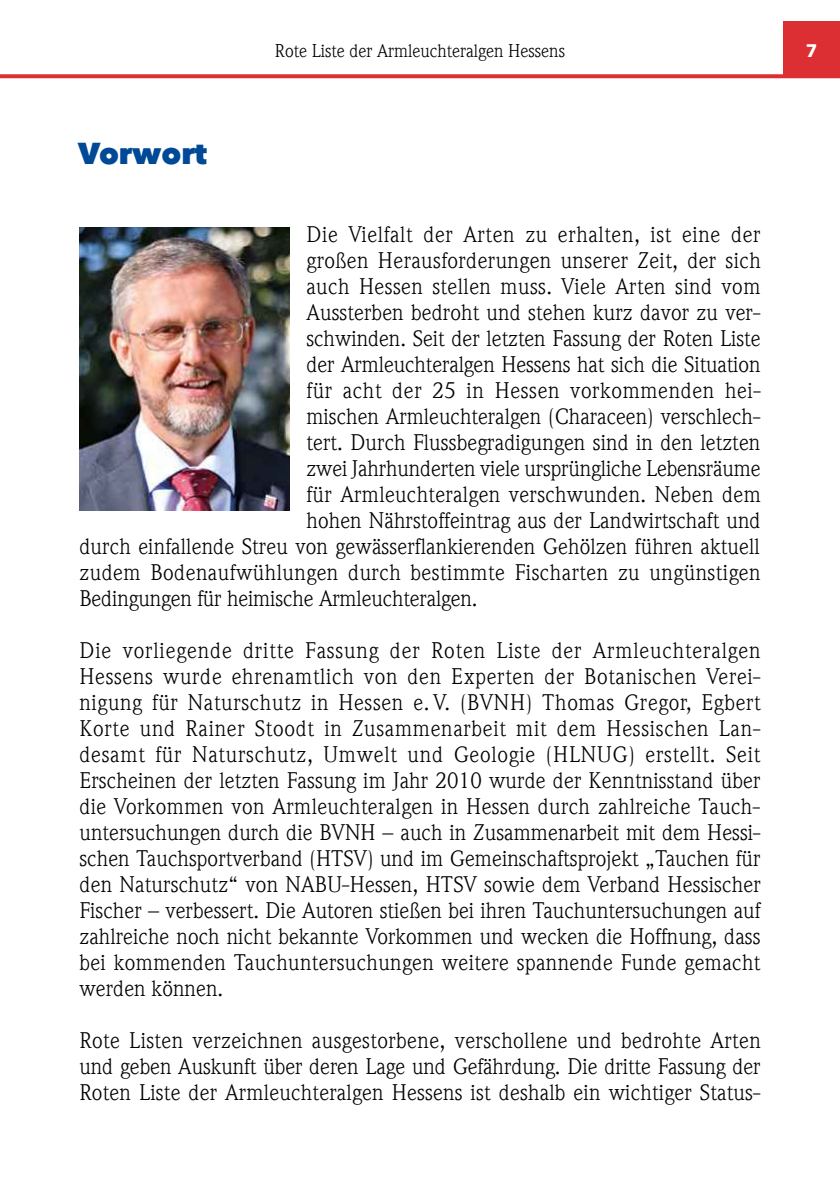
<style>
.page{position:relative;width:840px;height:1191px;background:#fff}
.page>*{position:absolute;margin:0;border:0;box-sizing:border-box;transform-origin:0 0}
.Überschrift_1{font:800 30px "Avenir Next LT Pro";color:#004996}
.Fließtext{font:22px/26px "ITC Weidemann Com";letter-spacing:.01em;color:#000;text-align:justify}
.Fließtext-2{font:22px "ITC Weidemann Com";letter-spacing:.03em;color:#000}
.t1{font:18px "ITC Weidemann Com";color:#000}
.t2{font:700 18px "Avenir Next LT Pro";color:#fff}
</style>
<div class="page">
<div style="left:782px;top:22px;width:57px;height:56px;background:#dc2f34"></div>
<svg style="left:1px;top:74px;width:782px;height:4px;background:#de3c41"></svg>
<img style="left:79px;top:227px;width:210px;height:284px">
<p class="Überschrift_1" style="left:78px;top:135px;width:130px">Vorwort</p>
<p class="t1" style="left:275px;top:40px;width:291px">Rote Liste der Armleuchteralgen Hessens</p>
<p class="t2" style="left:805px;top:39px;width:13px">7</p>
<p class="Fließtext-2" style="left:306px;top:221px;width:455px">Die Vielfalt der Arten zu erhalten, ist eine der</p>
<p class="Fließtext" style="left:306px;top:248px;width:455px">großen Herausforderungen unserer Zeit, der sich</p>
<p class="Fließtext" style="left:306px;top:274px;width:455px">auch Hessen stellen muss. Viele Arten sind vom</p>
<p class="Fließtext" style="left:306px;top:300px;width:455px">Aussterben bedroht und stehen kurz davor zu ver-</p>
<p class="Fließtext" style="left:306px;top:326px;width:455px">schwinden. Seit der letzten Fassung der Roten Liste</p>
<p class="Fließtext" style="left:306px;top:352px;width:455px">der Armleuchteralgen Hessens hat sich die Situation</p>
<p class="Fließtext-2" style="left:306px;top:377px;width:455px">für acht der 25 in Hessen vorkommenden hei-</p>
<p class="Fließtext" style="left:306px;top:404px;width:455px">mischen Armleuchteralgen (Characeen) verschlech-</p>
<p class="Fließtext" style="left:306px;top:430px;width:455px">tert. Durch Flussbegradigungen sind in den letzten</p>
<p class="Fließtext" style="left:306px;top:456px;width:455px">zwei Jahrhunderten viele ursprüngliche Lebensräume</p>
<p class="Fließtext" style="left:306px;top:482px;width:455px">für Armleuchteralgen verschwunden. Neben dem</p>
<p class="Fließtext" style="left:306px;top:508px;width:455px">hohen Nährstoffeintrag aus der Landwirtschaft und</p>
<p class="Fließtext" style="left:79px;top:534px;width:681px">durch einfallende Streu von gewässerflankierenden Gehölzen führen aktuell</p>
<p class="Fließtext" style="left:79px;top:560px;width:682px">zudem Bodenaufwühlungen durch bestimmte Fischarten zu ungünstigen</p>
<p class="Fließtext" style="left:79px;top:586px;width:399px">Bedingungen für heimische Armleuchteralgen.</p>
<p class="Fließtext" style="left:79px;top:638px;width:682px">Die vorliegende dritte Fassung der Roten Liste der Armleuchteralgen Hessens wurde ehrenamtlich von den Experten der Botanischen Verei&shy;nigung für Naturschutz in Hessen e. V. (BVNH) Thomas Gregor, Egbert Korte und Rainer Stoodt in Zusammenarbeit mit dem Hessischen Lan&shy;desamt für Naturschutz, Umwelt und Geologie (HLNUG) erstellt. Seit Erscheinen der letzten Fassung im Jahr 2010 wurde der Kenntnisstand über die Vorkommen von Armleuchteralgen in Hessen durch zahlreiche Tauch&shy;untersuchungen durch die BVNH – auch in Zusammenarbeit mit dem Hessi&shy;schen Tauchsportverband (HTSV) und im Gemeinschaftsprojekt „Tauchen für den Naturschutz“ von NABU-Hessen, HTSV sowie dem Verband Hessischer Fischer – verbessert. Die Autoren stießen bei ihren Tauchuntersuchungen auf zahlreiche noch nicht bekannte Vorkommen und wecken die Hoffnung, dass bei kommenden Tauchuntersuchungen weitere spannende Funde gemacht werden können.</p>
<p class="Fließtext" style="left:79px;top:1028px;width:682px">Rote Listen verzeichnen ausgestorbene, verschollene und bedrohte Arten und geben Auskunft über deren Lage und Gefährdung. Die dritte Fassung der Roten Liste der Armleuchteralgen Hessens ist deshalb ein wichtiger Status-</p>
</div>
